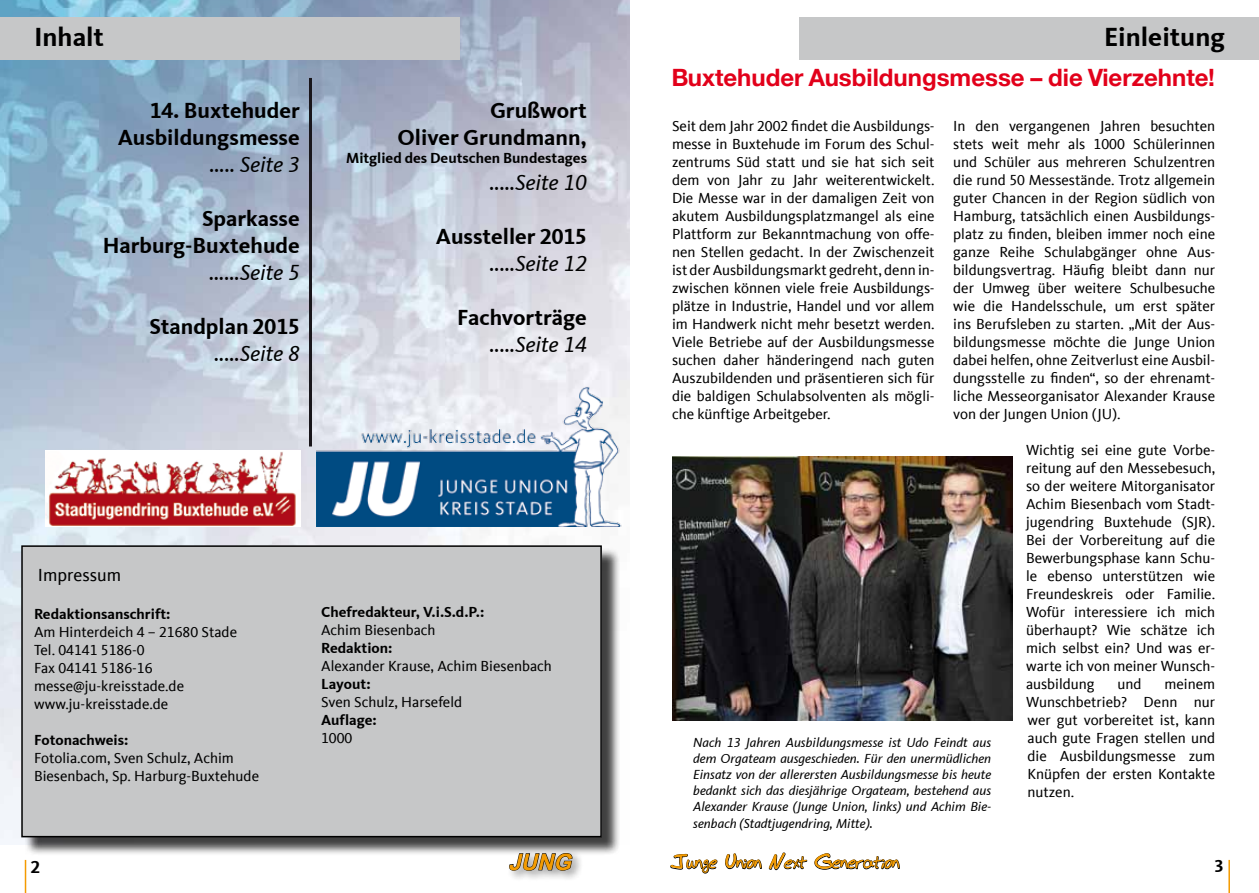
<style>
.page{position:relative;width:1259px;height:893px;background:#fff}
.page>*{position:absolute;margin:0;border:0;box-sizing:border-box;transform-origin:0 0}
.t1{font:700 27px "CDU Kievit Tab";color:#000}
.t2{font:700 24px "CDU Helvetica";color:#e2001a}
.t3{font:700 22.5px/27px "CDU Kievit Tab";color:#000;text-align:right}
.t4{font:italic 22.5px "CDU Kievit Tab";color:#000}
.t5{font:italic 700 22.5px "Arial";color:#f49b00}
.t6{font:700 18px "Bud Hand";color:#f49b00}
.t7{font:18px "CDU Kievit Tab";color:#000}
.t8{font:700 18px "CDU Kievit Tab";color:#000}
.t9{font:15px/18px "CDU Kievit Tab";color:#000;text-align:justify}
.t10{font:700 15px "CDU Kievit Tab";color:#000}
.t11{font:italic 13.5px/16.2px "CDU Kievit Tab";color:#000;text-align:justify}
</style>
<div class="page">
<div style="left:506px;top:850px;width:78px;height:32px;background:#000;opacity:.5"></div>
<svg style="left:509px;top:856px;width:64px;height:15px"></svg>
<svg style="left:670px;top:854px;width:47px;height:20px"></svg>
<svg style="left:725px;top:853px;width:37px;height:17px"></svg>
<svg style="left:768px;top:852px;width:39px;height:19px"></svg>
<svg style="left:814px;top:853px;width:86px;height:17px"></svg>
<hr style="left:25px;top:860px;width:1px;height:33px;background:#f49b00">
<hr style="left:1228px;top:860px;width:2px;height:33px;background:#f49b00">
<div style="left:799px;top:17px;width:460px;height:43px;background:#c6c7c8"></div>
<img style="left:0;top:0;width:629px;height:845px">
<div style="left:0;top:17px;width:459px;height:43px;background:#c6c7c8"></div>
<div style="left:23px;top:547px;width:597px;height:309px;background:#000;opacity:.75"></div>
<div style="left:22px;top:546px;width:579px;height:291px;background:#c6c7c8"></div>
<div style="left:21px;top:545px;width:581px;height:292px;border:2px solid #000"></div>
<hr style="left:309px;top:78px;width:3px;height:368px;background:#19161b">
<img style="left:317px;top:373px;width:312px;height:154px">
<img style="left:46px;top:450px;width:255px;height:77px">
<img style="left:672px;top:457px;width:340px;height:264px">
<h1 class="t1" style="left:34px;top:22px;width:72px">Inhalt</h1>
<h3 class="t3" style="left:118px;top:97px;width:184px">14. Buxtehuder<br>Ausbildungsmesse</h3>
<h3 class="t4" style="left:210px;top:151px;width:92px">..... Seite 3</h3>
<h3 class="t3" style="left:103px;top:205px;width:199px">Sparkasse<br>Harburg-Buxtehude</h3>
<h3 class="t4" style="left:209px;top:259px;width:92px">......Seite 5</h3>
<h3 class="t3" style="left:149px;top:313px;width:152px">Standplan 2015</h3>
<h3 class="t4" style="left:214px;top:340px;width:87px">.....Seite 8</h3>
<h3 class="t3" style="left:397px;top:97px;width:191px">Grußwort<br>Oliver Grundmann,</h3>
<p class="t10" style="left:346px;top:149px;width:242px">Mitglied des Deutschen Bundestages</p>
<h3 class="t4" style="left:490px;top:169px;width:99px">.....Seite 10</h3>
<h3 class="t3" style="left:436px;top:223px;width:152px">Aussteller 2015</h3>
<h3 class="t4" style="left:490px;top:250px;width:99px">.....Seite 12</h3>
<h3 class="t3" style="left:457px;top:304px;width:131px">Fachvorträge</h3>
<h3 class="t4" style="left:490px;top:331px;width:99px">.....Seite 14</h3>
<p class="t7" style="left:38px;top:565px;width:85px">Impressum</p>
<p class="t10" style="left:34px;top:606px;width:138px">Redaktionsanschrift:</p>
<p class="t9" style="left:34px;top:624px;width:205px;text-align:left">Am Hinterdeich 4 – 21680 Stade<br>Tel. 04141 5186-0<br>Fax 04141 5186-16 messe@ju-kreisstade.de www.ju-kreisstade.de</p>
<p class="t10" style="left:34px;top:732px;width:96px">Fotonachweis:</p>
<p class="t9" style="left:34px;top:750px;width:227px">Fotolia.com, Sven Schulz, Achim<br>Biesenbach, Sp. Harburg-Buxtehude</p>
<p class="t10" style="left:321px;top:603px;width:165px">Chefredakteur, V.i.S.d.P.:</p>
<p class="t9" style="left:321px;top:621px;width:116px">Achim Biesenbach</p>
<p class="t10" style="left:321px;top:639px;width:73px">Redaktion:</p>
<p class="t9" style="left:321px;top:657px;width:232px">Alexander Krause, Achim Biesenbach</p>
<p class="t10" style="left:321px;top:675px;width:51px">Layout:</p>
<p class="t9" style="left:321px;top:693px;width:142px">Sven Schulz, Harsefeld</p>
<p class="t10" style="left:321px;top:711px;width:57px">Auflage:</p>
<p class="t9" style="left:321px;top:729px;width:33px">1000</p>
<h1 class="t1" style="left:1104px;top:22px;width:122px">Einleitung</h1>
<h2 class="t2" style="left:672px;top:63px;width:544px">Buxtehuder Ausbildungsmesse – die Vierzehnte!</h2>
<p class="t9" style="left:672px;top:117px;width:264px">Seit dem Jahr 2002 findet die Ausbildungs&shy;messe in Buxtehude im Forum des Schul&shy;zentrums Süd statt und sie hat sich seit dem von Jahr zu Jahr weiterentwickelt.<br>Die Messe war in der damaligen Zeit von akutem Ausbildungsplatzmangel als eine Plattform zur Bekanntmachung von offe&shy;nen Stellen gedacht. In der Zwischenzeit ist der Ausbildungsmarkt gedreht, denn in&shy;zwischen können viele freie Ausbildungs&shy;plätze in Industrie, Handel und vor allem im Handwerk nicht mehr besetzt werden.<br>Viele Betriebe auf der Ausbildungsmesse suchen daher händeringend nach guten Auszubildenden und präsentieren sich für die baldigen Schulabsolventen als mögli&shy;che künftige Arbeitgeber.</p>
<p class="t9" style="left:953px;top:117px;width:263px">In den vergangenen Jahren besuchten stets weit mehr als 1000 Schülerinnen und Schüler aus mehreren Schulzentren die rund 50 Messestände. Trotz allgemein guter Chancen in der Region südlich von Hamburg, tatsächlich einen Ausbildungs&shy;platz zu finden, bleiben immer noch eine ganze Reihe Schulabgänger ohne Aus&shy;bildungsvertrag. Häufig bleibt dann nur der Umweg über weitere Schulbesuche wie die Handelsschule, um erst später ins Berufsleben zu starten. „Mit der Aus&shy;bildungsmesse möchte die Junge Union dabei helfen, ohne Zeitverlust eine Ausbil&shy;dungsstelle zu finden“, so der ehrenamt&shy;liche Messeorganisator Alexander Krause von der Jungen Union (JU).</p>
<p class="t9" style="left:1026px;top:441px;width:191px">Wichtig sei eine gute Vorbe&shy;reitung auf den Messebesuch, so der weitere Mitorganisator Achim Biesenbach vom Stadt&shy;jugendring Buxtehude (SJR).<br>Bei der Vorbereitung auf die Bewerbungsphase kann Schu&shy;le ebenso unterstützen wie Freundeskreis oder Familie.<br>Wofür interessiere ich mich überhaupt? Wie schätze ich mich selbst ein? Und was er&shy;warte ich von meiner Wunsch&shy;ausbildung</p>
<p class="t9" style="left:1117px;top:675px;width:26px">und</p>
<p class="t9" style="left:1026px;top:675px;width:190px;text-indent:138px">meinem Wunschbetrieb? Denn nur wer gut vorbereitet ist, kann auch gute Fragen stellen und die Ausbildungsmesse zum Knüpfen der ersten Kontakte nutzen.</p>
<p class="t11" style="left:693px;top:734px;width:299px">Nach 13 Jahren Ausbildungsmesse ist Udo Feindt aus dem Orgateam ausgeschieden. Für den unermüdlichen Einsatz von der allerersten Ausbildungsmesse bis heute bedankt sich das diesjährige Orgateam, bestehend aus Alexander Krause (Junge Union, links) und Achim Bie&shy;senbach (Stadtjugendring, Mitte).</p>
<p class="t8" style="left:31px;top:856px;width:11px">2</p>
<h3 class="t5" style="left:508px;top:847px;width:71px">JUNG</h3>
<p class="t6" style="left:672px;top:852px;width:229px">Junge Union Next Generation</p>
<p class="t8" style="left:1214px;top:856px;width:11px">3</p>
</div>
